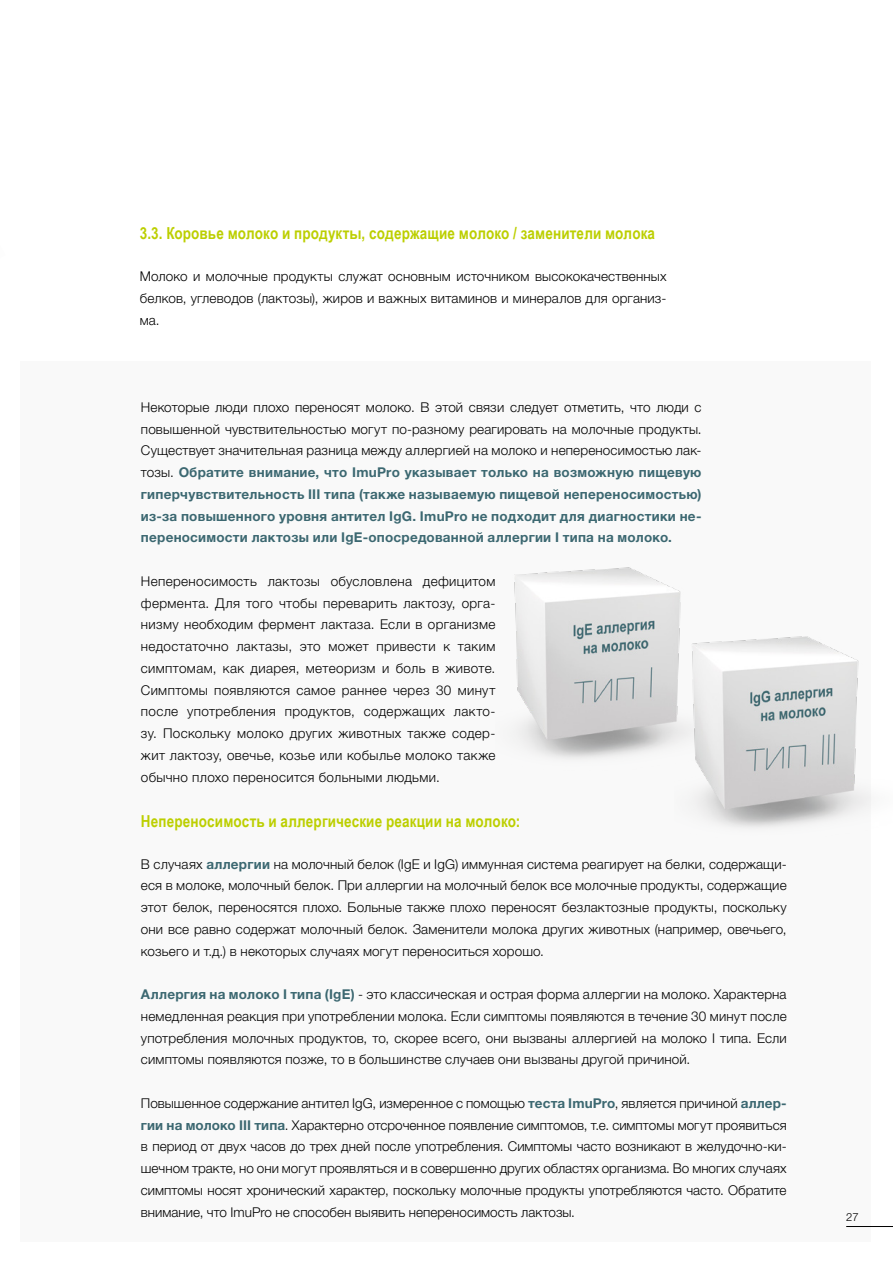
<style>
.page{position:relative;width:893px;height:1263px;background:#fff}
.page>*{position:absolute;margin:0;border:0;box-sizing:border-box;transform-origin:0 0}
.t1{font:700 16.5px "Arial Narrow";letter-spacing:.01em;color:#bccf00}
.t2{font:13.5px/21.8px "Helvetica Neue World 45 Lt";letter-spacing:.01em;color:#000;text-align:justify}
.t3{font:700 13.5px/21.8px "Helvetica Neue World 75";letter-spacing:.015em;color:#3c6871;text-align:justify}
.t4{font:11.25px "Helvetica Neue World 45 Lt";color:#000}
.s1{font-family:"Helvetica Neue World 45 Lt";font-weight:400;color:#000}
.s2{font-family:"Helvetica Neue World 75";font-weight:700;color:#3c6871}
</style>
<div class="page">
<div style="left:20px;top:361px;width:851px;height:881px;background:#f9f9f9"></div>
<img style="left:514px;top:567px;width:167px;height:192px">
<img style="left:674px;top:608px;width:191px;height:220px">
<hr style="left:846px;top:1226px;width:47px;height:1px;background:#000">
<p class="t1" style="left:140px;top:221px;width:517px">3.3. Коровье молоко и продукты, содержащие молоко / заменители молока</p>
<p class="t2" style="left:140px;top:266px;width:528px">Молоко и молочные продукты служат основным источником высококачественных белков, углеводов (лактозы), жиров и важных витаминов и минералов для организ&shy;ма.</p>
<p class="t2" style="left:141px;top:396px;width:562px">Некоторые люди плохо переносят молоко. В этой связи следует отметить, что люди с повышенной чувствительностью могут по-разному реагировать на молочные продукты.<br>Существует значительная разница между аллергией на молоко и непереносимостью лак-</p>
<p class="t3" style="left:141px;top:461px;width:562px"><span class="s1">тозы.</span> Обратите внимание, что ImuPro указывает только на возможную пищевую гиперчувствительность III типа (также называемую пищевой непереносимостью) из-за повышенного уровня антител IgG. ImuPro не подходит для диагностики не&shy;переносимости лактозы или IgE-опосредованной аллергии I типа на молоко.</p>
<p class="t2" style="left:141px;top:570px;width:356px">Непереносимость лактозы обусловлена дефицитом фермента. Для того чтобы переварить лактозу, орга&shy;низму необходим фермент лактаза. Если в организме недостаточно лактазы, это может привести к таким симптомам, как диарея, метеоризм и боль в животе.<br>Симптомы появляются самое раннее через 30 минут после употребления продуктов, содержащих лакто&shy;зу. Поскольку молоко других животных также содер&shy;жит лактозу, овечье, козье или кобылье молоко также обычно плохо переносится больными людьми.</p>
<p class="t1" style="left:141px;top:808px;width:381px">Непереносимость и аллергические реакции на молоко:</p>
<p class="t2" style="left:141px;top:853px;width:647px">В случаях <span class="s2">аллергии</span> на молочный белок (IgE и IgG) иммунная система реагирует на белки, содержащи&shy;еся в молоке, молочный белок. При аллергии на молочный белок все молочные продукты, содержащие этот белок, переносятся плохо. Больные также плохо переносят безлактозные продукты, поскольку они все равно содержат молочный белок. Заменители молока других животных (например, овечьего, козьего и т.д.) в некоторых случаях могут переноситься хорошо.</p>
<p class="t2" style="left:141px;top:983px;width:647px"><span class="s2">Аллергия на молоко I типа (IgE)</span> - это классическая и острая форма аллергии на молоко. Характерна немедленная реакция при употреблении молока. Если симптомы появляются в течение 30 минут после употребления молочных продуктов, то, скорее всего, они вызваны аллергией на молоко I типа. Если симптомы появляются позже, то в большинстве случаев они вызваны другой причиной.</p>
<p class="t2" style="left:141px;top:1092px;width:647px">Повышенное содержание антител IgG, измеренное с помощью <span class="s2">теста ImuPro</span>, является причиной <span class="s2">аллер&shy;гии на молоко III типа</span>. Характерно отсроченное появление симптомов, т.е. симптомы могут проявиться в период от двух часов до трех дней после употребления. Симптомы часто возникают в желудочно-ки&shy;шечном тракте, но они могут проявляться и в совершенно других областях организма. Во многих случаях симптомы носят хронический характер, поскольку молочные продукты употребляются часто. Обратите внимание, что ImuPro не способен выявить непереносимость лактозы.</p>
<p class="t4" style="left:846px;top:1211px;width:14px">27</p>
</div>
